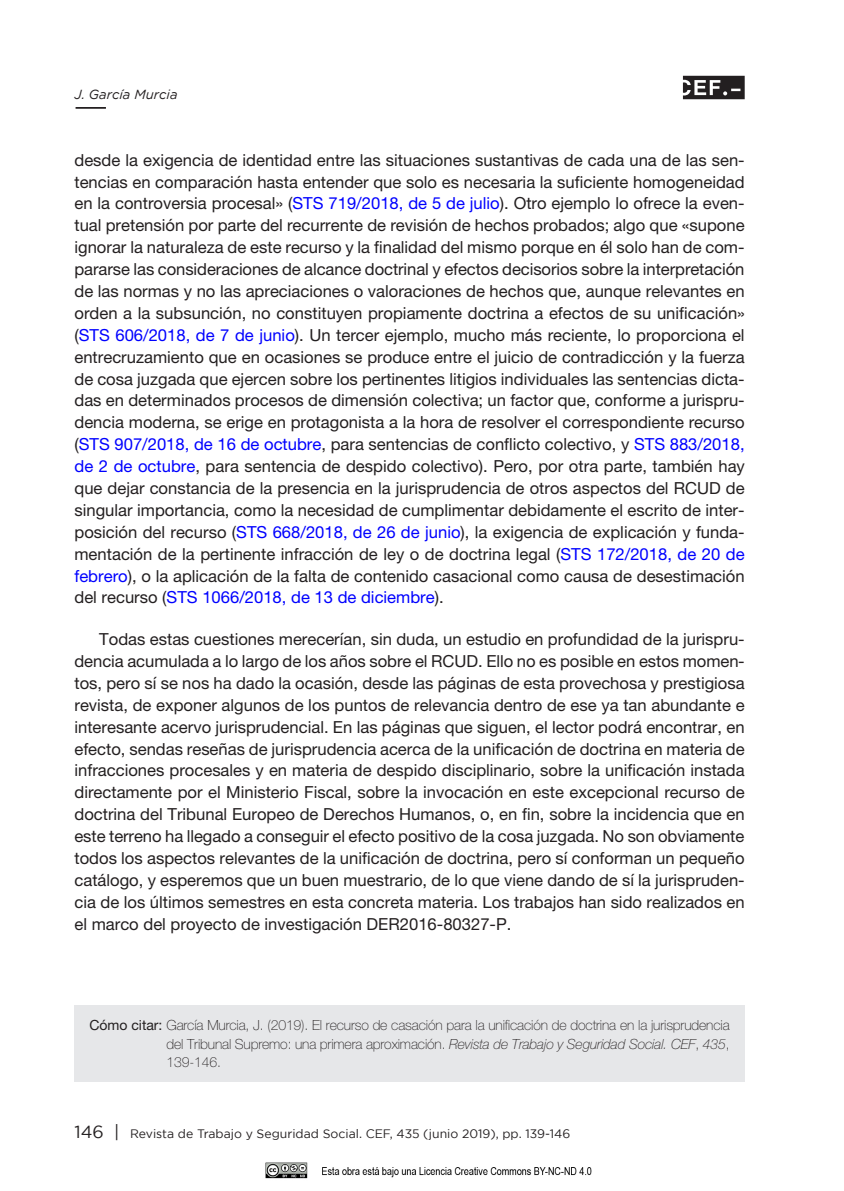
<style>
.page{position:relative;width:844px;height:1191px;background:#fff}
.page>*{position:absolute;margin:0;border:0;box-sizing:border-box;transform-origin:0 0}
.t1{font:16.62px/21.9px "Helvetica Neue LT Std";color:#231f20;text-align:justify}
.t2{font:100 14px/18.4px "Helvetica Neue LT Std";letter-spacing:-.01em;color:#231f20;text-align:justify}
.t3{font:italic 13.12px "Gotham";color:#231f20}
.t4{font:12.25px "Gotham";color:#231f20}
.s1{color:#00f}
.s2{font-weight:400}
.s3{font-style:italic}
.s4{font-size:17.5px}
</style>
<div class="page">
<img style="left:265px;top:1162px;width:327px;height:17px">
<svg style="left:682px;top:76px;width:62px;height:23px"></svg>
<hr style="left:76px;top:107px;width:30px;height:2px;background:#231f20">
<div style="left:74px;top:1005px;width:670px;height:76px;background:#e6e7e9"></div>
<p class="t3" style="left:74px;top:87px;width:105px">J. García Murcia</p>
<p class="t1" style="left:74px;top:149px;width:672px">desde la exigencia de identidad entre las situaciones sustantivas de cada una de las sen&shy;tencias en comparación hasta entender que solo es necesaria la suficiente homogeneidad en la controversia procesal» (<span class="s1">STS 719/2018, de 5 de julio</span>). Otro ejemplo lo ofrece la even&shy;tual pretensión por parte del recurrente de revisión de hechos probados; algo que «supone ignorar la naturaleza de este recurso y la finalidad del mismo porque en él solo han de com&shy;pararse las consideraciones de alcance doctrinal y efectos decisorios sobre la interpretación de las normas y no las apreciaciones o valoraciones de hechos que, aunque relevantes en orden a la subsunción, no constituyen propiamente doctrina a efectos de su unificación» (<span class="s1">STS 606/2018, de 7 de junio</span>). Un tercer ejemplo, mucho más reciente, lo proporciona el entrecruzamiento que en ocasiones se produce entre el juicio de contradicción y la fuerza de cosa juzgada que ejercen sobre los pertinentes litigios individuales las sentencias dicta&shy;das en determinados procesos de dimensión colectiva; un factor que, conforme a jurispru&shy;dencia moderna, se erige en protagonista a la hora de resolver el correspondiente recurso (<span class="s1">STS 907/2018, de 16 de octubre</span>, para sentencias de conflicto colectivo, y <span class="s1">STS 883/2018, de 2 de octubre</span>, para sentencia de despido colectivo). Pero, por otra parte, también hay que dejar constancia de la presencia en la jurisprudencia de otros aspectos del RCUD de singular importancia, como la necesidad de cumplimentar debidamente el escrito de inter&shy;posición del recurso (<span class="s1">STS 668/2018, de 26 de junio</span>), la exigencia de explicación y funda&shy;mentación de la pertinente infracción de ley o de doctrina legal (<span class="s1">STS 172/2018, de 20 de febrero</span>), o la aplicación de la falta de contenido casacional como causa de desestimación del recurso (<span class="s1">STS 1066/2018, de 13 de diciembre</span>).</p>
<p class="t1" style="left:74px;top:628px;width:671px;text-indent:25px">Todas estas cuestiones merecerían, sin duda, un estudio en profundidad de la jurispru&shy;dencia acumulada a lo largo de los años sobre el RCUD. Ello no es posible en estos momen&shy;tos, pero sí se nos ha dado la ocasión, desde las páginas de esta provechosa y prestigiosa revista, de exponer algunos de los puntos de relevancia dentro de ese ya tan abundante e interesante acervo jurisprudencial. En las páginas que siguen, el lector podrá encontrar, en efecto, sendas reseñas de jurisprudencia acerca de la unificación de doctrina en materia de infracciones procesales y en materia de despido disciplinario, sobre la unificación instada directamente por el Ministerio Fiscal, sobre la invocación en este excepcional recurso de doctrina del Tribunal Europeo de Derechos Humanos, o, en fin, sobre la incidencia que en este terreno ha llegado a conseguir el efecto positivo de la cosa juzgada. No son obviamente todos los aspectos relevantes de la unificación de doctrina, pero sí conforman un pequeño catálogo, y esperemos que un buen muestrario, de lo que viene dando de sí la jurispruden&shy;cia de los últimos semestres en esta concreta materia. Los trabajos han sido realizados en el marco del proyecto de investigación DER2016-80327-P.</p>
<p class="t2" style="left:166px;top:1016px;width:564px;text-indent:-77px"><span class="s2">Cómo citar:</span> García Murcia, J. (2019). El recurso de casación para la unificación de doctrina en la jurisprudencia del Tribunal Supremo: una primera aproximación. <span class="s3">Revista de Trabajo y Seguridad Social. CEF</span>, <span class="s3">435</span>, 139-146.</p>
<p class="t4" style="left:74px;top:1127px;width:497px"><span class="s4">146 |</span> Revista de Trabajo y Seguridad Social. CEF, 435 (junio 2019), pp. 139-146</p>
</div>
